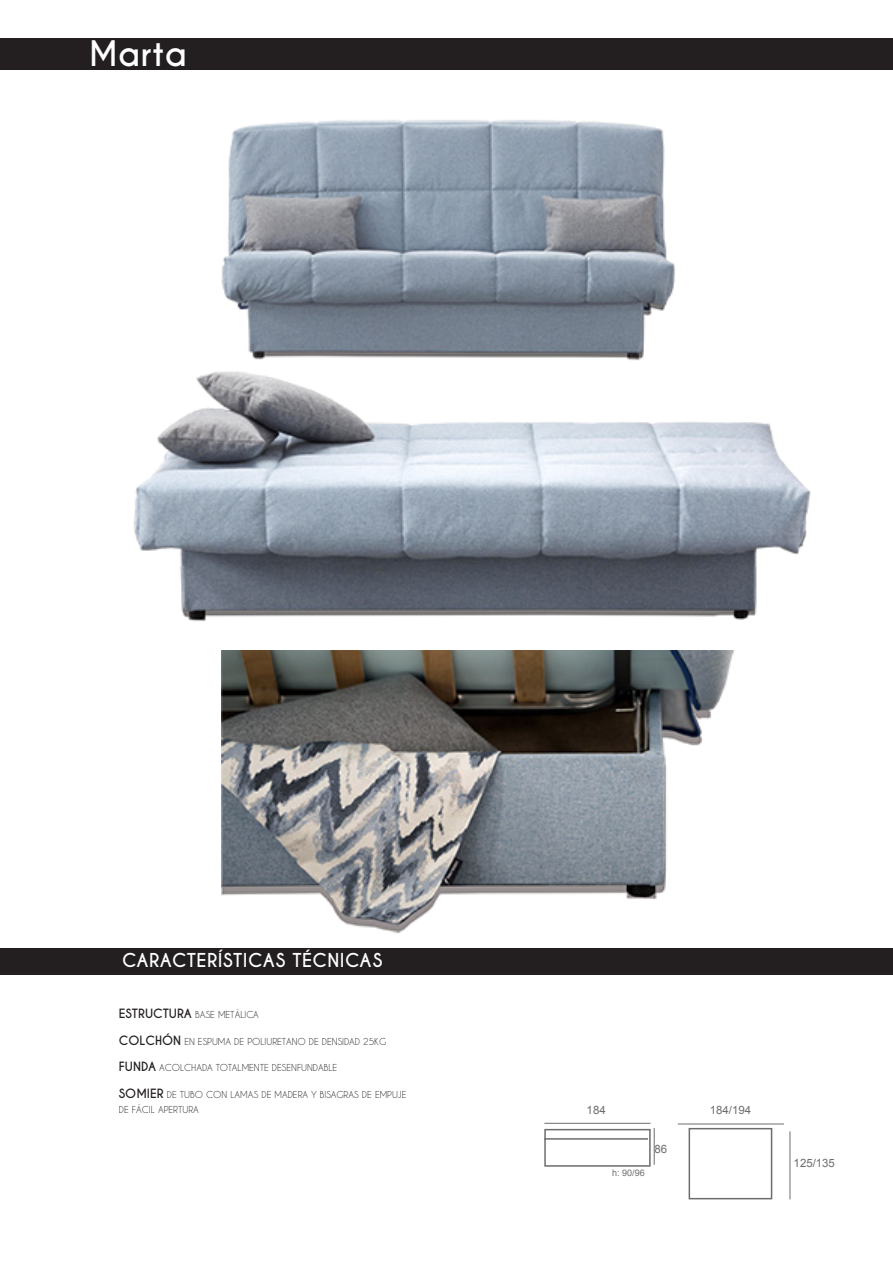
<style>
.page{position:relative;width:893px;height:1263px;background:#fff}
.page>*{position:absolute;margin:0;border:0;box-sizing:border-box;transform-origin:0 0}
.t1{font:700 33px "Caviar Dreams";color:#fff}
.t2{font:700 18px "Caviar Dreams";letter-spacing:.025em;color:#fff}
.t3{font:11.4px "Arial";color:#6c6d70}
.t4{font:9px "Caviar Dreams";color:#231f20}
.t5{font:9px "Arial";color:#6c6d70}
.s1{font-weight:700;font-size:12px}
</style>
<div class="page">
<div style="left:0;top:948px;width:893px;height:26px;background:#231f20"></div>
<div style="left:0;top:38px;width:893px;height:32px;background:#231f20"></div>
<div style="left:544px;top:1129px;width:107px;height:38px;background:#fff;border:2px solid #6c6d70"></div>
<hr style="left:544px;top:1138px;width:104px;height:2px;background:#6c6d70">
<hr style="left:544px;top:1123px;width:106px;height:1px;background:#6c6d70">
<div style="left:689px;top:1128px;width:83px;height:71px;background:#fff;border:2px solid #6c6d70"></div>
<hr style="left:678px;top:1123px;width:106px;height:1px;background:#6c6d70">
<hr style="left:790px;top:1131px;width:1px;height:68px;background:#6c6d70">
<hr style="left:654px;top:1128px;width:1px;height:37px;background:#6c6d70">
<img style="left:221px;top:120px;width:454px;height:241px">
<img style="left:221px;top:650px;width:514px;height:284px">
<img style="left:134px;top:371px;width:677px;height:250px">
<p class="t1" style="left:89px;top:34px;width:100px">Marta</p>
<p class="t2" style="left:122px;top:950px;width:262px">CARACTERÍSTICAS TÉCNICAS</p>
<p class="t4" style="left:119px;top:1009px;width:142px"><span class="s1">ESTRUCTURA</span> BASE METÁLICA</p>
<p class="t4" style="left:119px;top:1036px;width:269px"><span class="s1">COLCHÓN</span> EN ESPUMA DE POLIURETANO DE DENSIDAD 25KG</p>
<p class="t4" style="left:119px;top:1062px;width:220px"><span class="s1">FUNDA</span> ACOLCHADA TOTALMENTE DESENFUNDABLE</p>
<p class="t4" style="left:119px;top:1089px;width:289px"><span class="s1">SOMIER</span> DE TUBO CON LAMAS DE MADERA Y BISAGRAS DE EMPUJE</p>
<p class="t4" style="left:119px;top:1104px;width:81px">DE FÁCIL APERTURA</p>
<p class="t3" style="left:710px;top:1102px;width:43px">184/194</p>
<p class="t3" style="left:587px;top:1102px;width:21px">184</p>
<p class="t5" style="left:612px;top:1167px;width:34px">h: 90/96</p>
<p class="t3" style="left:655px;top:1142px;width:14px">86</p>
<p class="t3" style="left:794px;top:1155px;width:43px">125/135</p>
</div>
